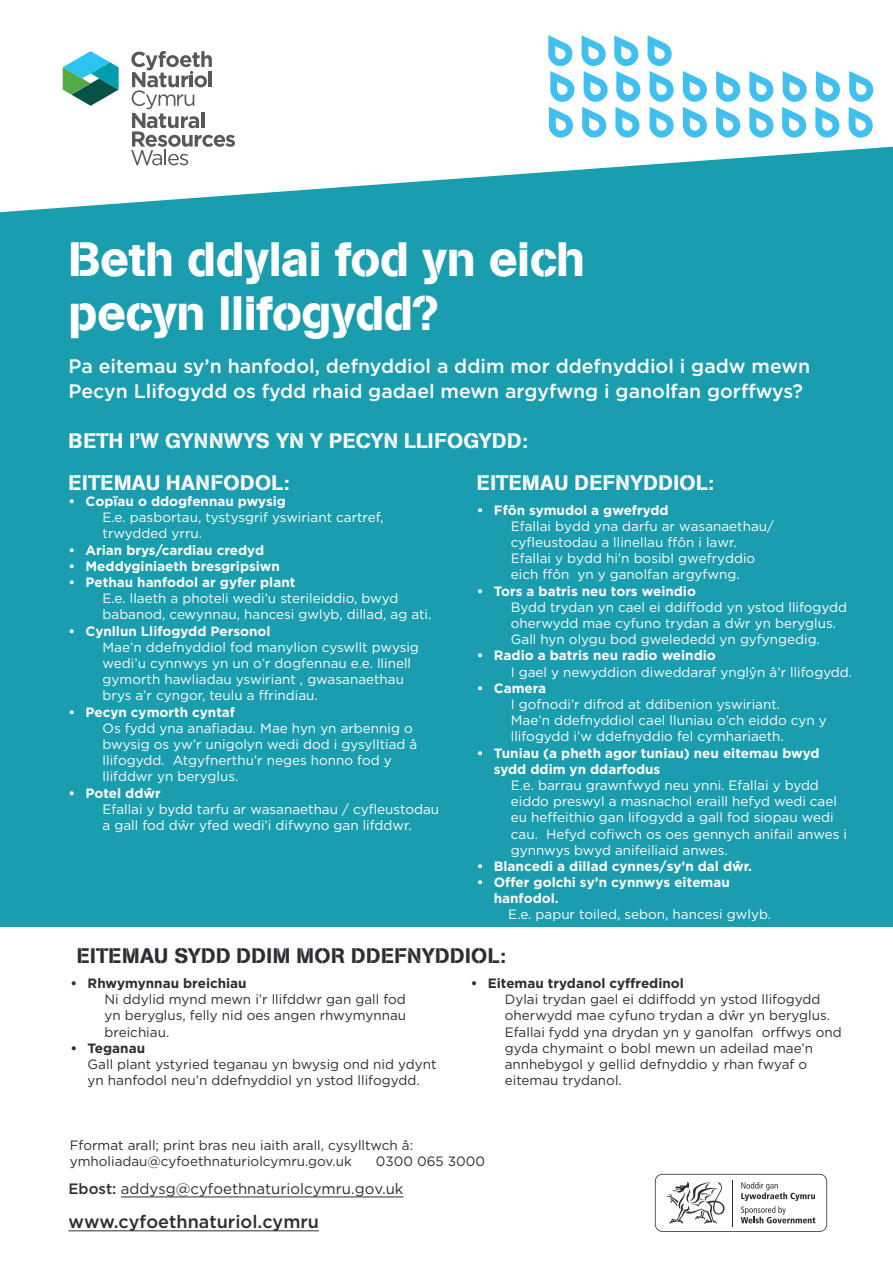
<style>
.page{position:relative;width:893px;height:1263px;background:#fff}
.page>*{position:absolute;margin:0;border:0;box-sizing:border-box;transform-origin:0 0}
.t1{font:48px/54px "AG Book Stencil";letter-spacing:-.01em;color:#fff}
.t2{font:21px "AG Book Stencil";letter-spacing:.02em;color:#fff}
.t3{font:21px "AG Book Stencil";letter-spacing:.02em;color:#2f2c34}
.t4{font:500 19.5px/25.5px "Gotham";color:#fff}
.t5{font:500 18px "Gotham";color:#2f2c34}
.t6{font:15px "Gotham";color:#2f2c34}
.t7{font:13.5px/16.2px "Gotham";color:#fff}
.t8{font:13.5px/16.2px "Gotham";color:#2f2c34}
.t9{font:700 13.5px/16.2px "Gotham";color:#fff}
.t10{font:700 13.5px "Gotham";color:#2f2c34}
.s1{font-weight:500}
</style>
<div class="page">
<div style="left:0;top:147px;width:893px;height:780px;background:#1a9daf"></div>
<svg style="left:647px;top:35px;width:27px;height:103px"></svg>
<svg style="left:614px;top:35px;width:27px;height:103px"></svg>
<svg style="left:581px;top:35px;width:27px;height:103px"></svg>
<svg style="left:548px;top:35px;width:27px;height:103px"></svg>
<svg style="left:849px;top:71px;width:25px;height:67px"></svg>
<svg style="left:815px;top:71px;width:25px;height:67px"></svg>
<svg style="left:749px;top:71px;width:25px;height:67px"></svg>
<svg style="left:716px;top:71px;width:25px;height:67px"></svg>
<svg style="left:782px;top:71px;width:25px;height:67px"></svg>
<svg style="left:683px;top:71px;width:24px;height:67px"></svg>
<svg style="left:131px;top:51px;width:104px;height:114px"></svg>
<svg style="left:63px;top:51px;width:56px;height:55px"></svg>
<svg style="left:655px;top:1174px;width:172px;height:58px"></svg>
<hr style="left:121px;top:1196px;width:282px;height:1px;background:#2f2c34">
<hr style="left:69px;top:1230px;width:250px;height:1px;background:#2f2c34">
<p class="t1" style="left:69px;top:232px;width:518px">Beth ddylai fod yn eich pecyn llifogydd?</p>
<p class="t4" style="left:69px;top:353px;width:743px">Pa eitemau sy’n hanfodol, defnyddiol a ddim mor ddefnyddiol i gadw mewn<br>Pecyn Llifogydd os fydd rhaid gadael mewn argyfwng i ganolfan gorffwys?</p>
<p class="t2" style="left:69px;top:428px;width:461px">BETH I’W GYNNWYS YN Y PECYN LLIFOGYDD:</p>
<p class="t2" style="left:69px;top:470px;width:223px">EITEMAU HANFODOL:</p>
<p class="t9" style="left:69px;top:493px;width:219px">• Copïau o ddogfennau pwysig</p>
<p class="t7" style="left:103px;top:509px;width:282px">E.e. pasbortau, tystysgrif yswiriant cartref, trwydded yrru.</p>
<p class="t9" style="left:69px;top:542px;width:197px">• Arian brys/cardiau credyd</p>
<p class="t9" style="left:69px;top:558px;width:213px">• Meddyginiaeth bresgripsiwn</p>
<p class="t9" style="left:69px;top:574px;width:228px">• Pethau hanfodol ar gyfer plant</p>
<p class="t7" style="left:103px;top:590px;width:330px">E.e. llaeth a photeli wedi’u sterileiddio, bwyd babanod, cewynnau, hancesi gwlyb, dillad, ag ati.</p>
<p class="t9" style="left:69px;top:623px;width:204px">• Cynllun Llifogydd Personol</p>
<p class="t7" style="left:103px;top:639px;width:318px">Mae’n ddefnyddiol fod manylion cyswllt pwysig wedi’u cynnwys yn un o’r dogfennau e.e. llinell gymorth hawliadau yswiriant , gwasanaethau brys a’r cyngor, teulu a ffrindiau.</p>
<p class="t9" style="left:69px;top:704px;width:168px">• Pecyn cymorth cyntaf</p>
<p class="t7" style="left:103px;top:720px;width:316px">Os fydd yna anafiadau. Mae hyn yn arbennig o bwysig os yw’r unigolyn wedi dod i gysylltiad â llifogydd. Atgyfnerthu’r neges honno fod y llifddwr yn beryglus.</p>
<p class="t9" style="left:69px;top:785px;width:94px">• Potel ddŵr</p>
<p class="t7" style="left:103px;top:801px;width:338px">Efallai y bydd tarfu ar wasanaethau / cyfleustodau a gall fod dŵr yfed wedi’i difwyno gan lifddwr.</p>
<p class="t2" style="left:477px;top:470px;width:239px">EITEMAU DEFNYDDIOL:</p>
<p class="t9" style="left:477px;top:502px;width:193px">• Ffôn symudol a gwefrydd</p>
<p class="t7" style="left:511px;top:518px;width:265px">Efallai bydd yna darfu ar wasanaethau/ cyfleustodau a llinellau ffôn i lawr.<br>Efallai y bydd hi’n bosibl gwefryddio eich ffôn yn y ganolfan argyfwng.</p>
<p class="t9" style="left:477px;top:583px;width:221px">• Tors a batris neu tors weindio</p>
<p class="t7" style="left:511px;top:599px;width:338px">Bydd trydan yn cael ei ddiffodd yn ystod llifogydd oherwydd mae cyfuno trydan a dŵr yn beryglus.<br>Gall hyn olygu bod gwelededd yn gyfyngedig.</p>
<p class="t9" style="left:477px;top:647px;width:241px">• Radio a batris neu radio weindio</p>
<p class="t7" style="left:511px;top:663px;width:343px">I gael y newyddion diweddaraf ynglŷn â’r llifogydd.</p>
<p class="t9" style="left:477px;top:680px;width:71px">• Camera</p>
<p class="t7" style="left:511px;top:696px;width:271px">I gofnodi’r difrod at ddibenion yswiriant.</p>
<p class="t7" style="left:511px;top:712px;width:317px">Mae’n ddefnyddiol cael lluniau o’ch eiddo cyn y llifogydd i’w ddefnyddio fel cymhariaeth.</p>
<p class="t9" style="left:494px;top:745px;width:327px;text-indent:-17px">• Tuniau (a pheth agor tuniau) neu eitemau bwyd sydd ddim yn ddarfodus</p>
<p class="t7" style="left:511px;top:777px;width:338px">E.e. barrau grawnfwyd neu ynni. Efallai y bydd eiddo preswyl a masnachol eraill hefyd wedi cael eu heffeithio gan lifogydd a gall fod siopau wedi cau. Hefyd cofiwch os oes gennych anifail anwes i gynnwys bwyd anifeiliaid anwes.</p>
<p class="t9" style="left:477px;top:858px;width:277px">• Blancedi a dillad cynnes/sy’n dal dŵr.</p>
<p class="t9" style="left:494px;top:874px;width:237px;text-indent:-17px">• Offer golchi sy’n cynnwys eitemau hanfodol.</p>
<p class="t7" style="left:508px;top:906px;width:264px">E.e. papur toiled, sebon, hancesi gwlyb.</p>
<p class="t3" style="left:77px;top:943px;width:431px">EITEMAU SYDD DDIM MOR DDEFNYDDIOL:</p>
<p class="t10" style="left:71px;top:974px;width:178px">• Rhwymynnau breichiau</p>
<p class="t8" style="left:105px;top:991px;width:303px;text-align:justify">Ni ddylid mynd mewn i’r llifddwr gan gall fod yn beryglus, felly nid oes angen rhwymynnau breichiau.</p>
<p class="t10" style="left:71px;top:1039px;width:76px">• Teganau</p>
<p class="t8" style="left:88px;top:1056px;width:350px">Gall plant ystyried teganau yn bwysig ond nid ydynt yn hanfodol neu’n ddefnyddiol yn ystod llifogydd.</p>
<p class="t10" style="left:471px;top:974px;width:215px">• Eitemau trydanol cyffredinol</p>
<p class="t8" style="left:505px;top:991px;width:338px">Dylai trydan gael ei ddiffodd yn ystod llifogydd oherwydd mae cyfuno trydan a dŵr yn beryglus.<br>Efallai fydd yna drydan yn y ganolfan orffwys ond gyda chymaint o bobl mewn un adeilad mae’n annhebygol y gellid defnyddio y rhan fwyaf o eitemau trydanol.</p>
<p class="t8" style="left:70px;top:1137px;width:345px">Fformat arall; print bras neu iaith arall, cysylltwch â:</p>
<p class="t8" style="left:70px;top:1153px;width:283px">ymholiadau@cyfoethnaturiolcymru.gov.uk</p>
<p class="t8" style="left:376px;top:1153px;width:111px">0300 065 3000</p>
<p class="t6" style="left:69px;top:1179px;width:336px"><span class="s1">Ebost:</span> addysg@cyfoethnaturiolcymru.gov.uk</p>
<p class="t5" style="left:69px;top:1210px;width:252px">www.cyfoethnaturiol.cymru</p>
</div>
